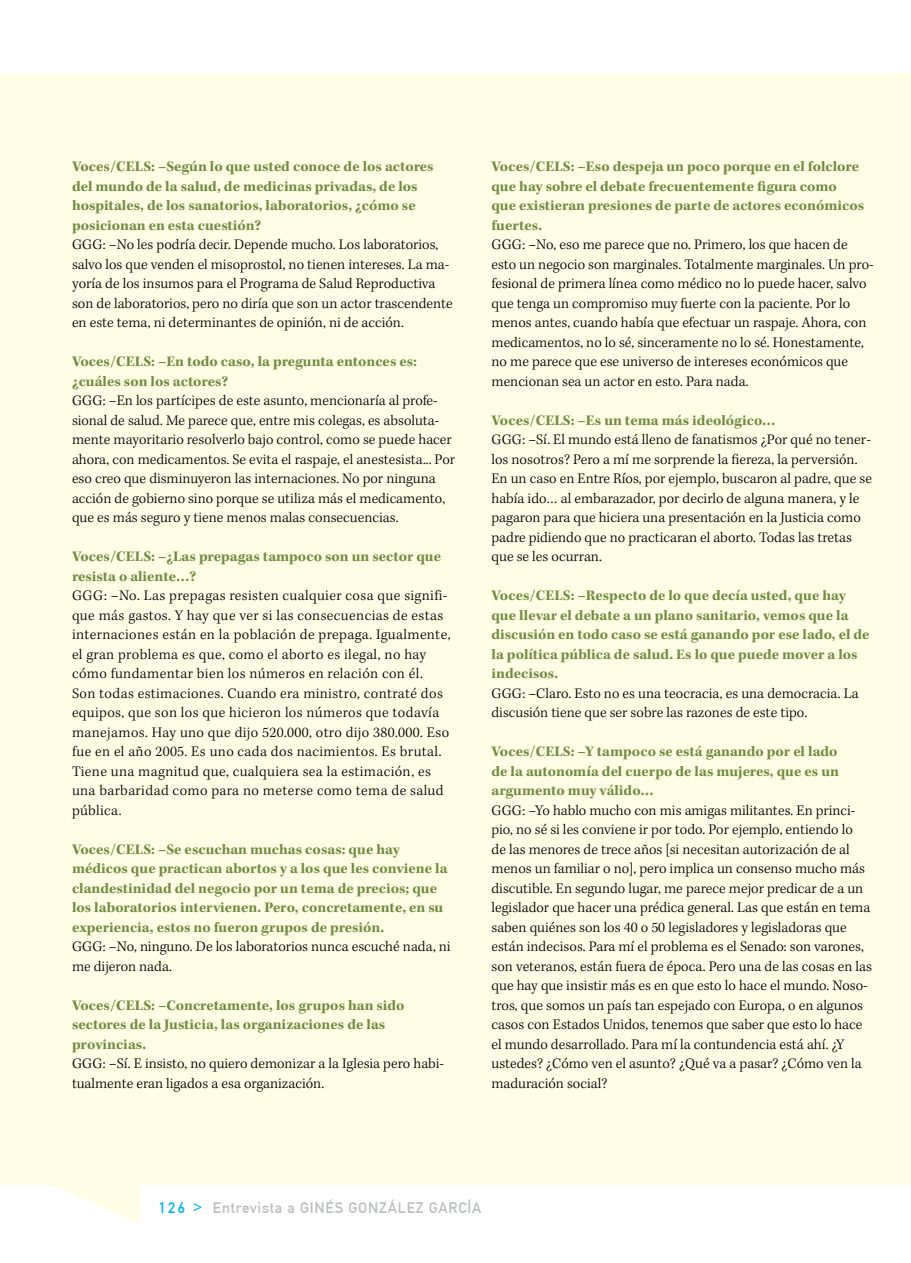
<style>
.page{position:relative;width:911px;height:1263px;background:#fff}
.page>*{position:absolute;margin:0;border:0;box-sizing:border-box;transform-origin:0 0}
.t1{font:300 15px/19.5px "Kepler Std";color:#000}
.t2{font:700 15px/19.5px "Kepler Std";letter-spacing:.005em;color:#718d41}
.t3{font:300 15px/19.5px "Kepler Std";letter-spacing:.025em;color:#000}
.t4{font:15px "DIN1451 Mittelschrift";letter-spacing:.05em;color:#bcbec0}
.s1{color:#00b3f0}
</style>
<div class="page">
<div style="left:0;top:73px;width:911px;height:1151px;background:#fffde5"></div>
<p class="t2" style="left:72px;top:157px;width:363px">Voces/CELS: –Según lo que usted conoce de los actores del mundo de la salud, de medicinas privadas, de los hospitales, de los sanatorios, laboratorios, ¿cómo se posicionan en esta cuestión?</p>
<p class="t1" style="left:72px;top:235px;width:382px">GGG: –No les podría decir. Depende mucho. Los laboratorios, salvo los que venden el misoprostol, no tienen intereses. La ma&shy;yoría de los insumos para el Programa de Salud Reproductiva son de laboratorios, pero no diría que son un actor trascendente en este tema, ni determinantes de opinión, ni de acción.</p>
<p class="t2" style="left:72px;top:352px;width:346px">Voces/CELS: –En todo caso, la pregunta entonces es: ¿cuáles son los actores?</p>
<p class="t1" style="left:72px;top:391px;width:385px">GGG: –En los partícipes de este asunto, mencionaría al profe&shy;sional de salud. Me parece que, entre mis colegas, es absoluta&shy;mente mayoritario resolverlo bajo control, como se puede hacer ahora, con medicamentos. Se evita el raspaje, el anestesista... Por eso creo que disminuyeron las internaciones. No por ninguna acción de gobierno sino porque se utiliza más el medicamento, que es más seguro y tiene menos malas consecuencias.</p>
<p class="t2" style="left:72px;top:547px;width:371px">Voces/CELS: –¿Las prepagas tampoco son un sector que resista o aliente…?</p>
<p class="t3" style="left:72px;top:586px;width:380px">GGG: –No. Las prepagas resisten cualquier cosa que signifi&shy;que más gastos. Y hay que ver si las consecuencias de estas internaciones están en la población de prepaga. Igualmente, el gran problema es que, como el aborto es ilegal, no hay cómo fundamentar bien los números en relación con él.<br>Son todas estimaciones. Cuando era ministro, contraté dos equipos, que son los que hicieron los números que todavía manejamos. Hay uno que dijo 520.000, otro dijo 380.000. Eso fue en el año 2005. Es uno cada dos nacimientos. Es brutal.<br>Tiene una magnitud que, cualquiera sea la estimación, es una barbaridad como para no meterse como tema de salud pública.</p>
<p class="t2" style="left:72px;top:840px;width:377px">Voces/CELS: –Se escuchan muchas cosas: que hay médicos que practican abortos y a los que les conviene la clandestinidad del negocio por un tema de precios; que los laboratorios intervienen. Pero, concretamente, en su experiencia, estos no fueron grupos de presión.</p>
<p class="t1" style="left:72px;top:937px;width:380px">GGG: –No, ninguno. De los laboratorios nunca escuché nada, ni me dijeron nada.</p>
<p class="t2" style="left:72px;top:996px;width:334px">Voces/CELS: –Concretamente, los grupos han sido sectores de la Justicia, las organizaciones de las provincias.</p>
<p class="t1" style="left:72px;top:1054px;width:374px">GGG: –Sí. E insisto, no quiero demonizar a la Iglesia pero habi&shy;tualmente eran ligados a esa organización.</p>
<p class="t2" style="left:491px;top:157px;width:374px">Voces/CELS: –Eso despeja un poco porque en el folclore que hay sobre el debate frecuentemente figura como que existieran presiones de parte de actores económicos fuertes.</p>
<p class="t1" style="left:491px;top:235px;width:384px">GGG: –No, eso me parece que no. Primero, los que hacen de esto un negocio son marginales. Totalmente marginales. Un pro&shy;fesional de primera línea como médico no lo puede hacer, salvo que tenga un compromiso muy fuerte con la paciente. Por lo menos antes, cuando había que efectuar un raspaje. Ahora, con medicamentos, no lo sé, sinceramente no lo sé. Honestamente, no me parece que ese universo de intereses económicos que mencionan sea un actor en esto. Para nada.</p>
<p class="t2" style="left:491px;top:411px;width:286px">Voces/CELS: –Es un tema más ideológico…</p>
<p class="t1" style="left:491px;top:430px;width:382px">GGG: –Sí. El mundo está lleno de fanatismos ¿Por qué no tener&shy;los nosotros? Pero a mí me sorprende la fiereza, la perversión.<br>En un caso en Entre Ríos, por ejemplo, buscaron al padre, que se había ido… al embarazador, por decirlo de alguna manera, y le pagaron para que hiciera una presentación en la Justicia como padre pidiendo que no practicaran el aborto. Todas las tretas que se les ocurran.</p>
<p class="t2" style="left:491px;top:586px;width:380px">Voces/CELS: –Respecto de lo que decía usted, que hay que llevar el debate a un plano sanitario, vemos que la discusión en todo caso se está ganando por ese lado, el de la política pública de salud. Es lo que puede mover a los indecisos.</p>
<p class="t1" style="left:491px;top:684px;width:369px">GGG: –Claro. Esto no es una teocracia, es una democracia. La discusión tiene que ser sobre las razones de este tipo.</p>
<p class="t2" style="left:491px;top:742px;width:349px;text-align:justify">Voces/CELS: –Y tampoco se está ganando por el lado de la autonomía del cuerpo de las mujeres, que es un argumento muy válido…</p>
<p class="t1" style="left:491px;top:801px;width:382px">GGG: –Yo hablo mucho con mis amigas militantes. En princi&shy;pio, no sé si les conviene ir por todo. Por ejemplo, entiendo lo<br>de las menores de trece años [si necesitan autorización de al menos un familiar o no], pero implica un consenso mucho más discutible. En segundo lugar, me parece mejor predicar de a un legislador que hacer una prédica general. Las que están en tema saben quiénes son los 40 o 50 legisladores y legisladoras que están indecisos. Para mí el problema es el Senado: son varones, son veteranos, están fuera de época. Pero una de las cosas en las que hay que insistir más es en que esto lo hace el mundo. Noso&shy;tros, que somos un país tan espejado con Europa, o en algunos casos con Estados Unidos, tenemos que saber que esto lo hace el mundo desarrollado. Para mí la contundencia está ahí. ¿Y ustedes? ¿Cómo ven el asunto? ¿Qué va a pasar? ¿Cómo ven la maduración social?</p>
<p class="t4" style="left:159px;top:1199px;width:324px"><span class="s1">126 &gt;</span> ENTREVISTA A GINÉS GONZÁLEZ GARCÍA</p>
</div>
